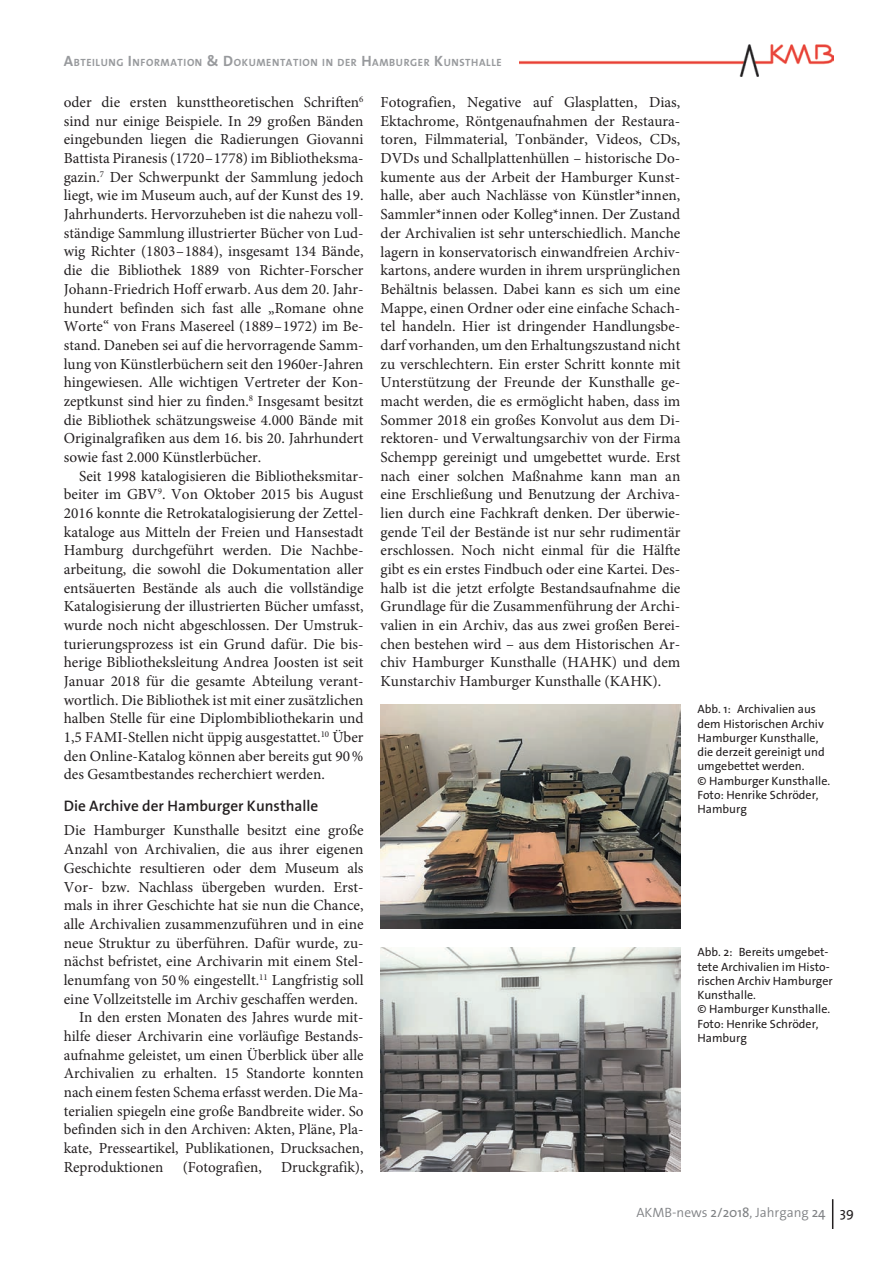
<style>
.page{position:relative;width:893px;height:1263px;background:#fff}
.page>*{position:absolute;margin:0;border:0;box-sizing:border-box;transform-origin:0 0}
.t1{font:15.3px/18.8px "Minion Pro";color:#231f20;text-align:justify}
.t2{font:600 15.3px "The Sans B6";color:#231f20}
.t3{font:300 13.5px "The Sans B4";color:#808285}
.t4{font:12px/14.2px "The Sans B5 Plain";color:#231f20}
.t5{font:700 10.5px "The Sans B7";letter-spacing:.055em;color:#989a9d}
.s1{font-size:15px}
.s2{font-family:"The Mix"}
.s3{font-family:"The Mix";font-weight:400}
.s4{font-family:"The Mix";font-weight:400;color:#231f20}
</style>
<div class="page">
<img style="left:519px;top:44px;width:314px;height:33px">
<hr style="left:832px;top:1199px;width:1px;height:30px;background:#231f20">
<img style="left:381px;top:705px;width:299px;height:224px">
<img style="left:381px;top:947px;width:299px;height:225px">
<p class="t5" style="left:64px;top:57px;width:439px"><span class="s1">A</span>BTEILUNG <span class="s1">I</span> NFORMATION <span class="s1">&amp; D</span>OKUMENTATION IN DER <span class="s1">H</span>AMBURG ER <span class="s1">K</span>UNSTHALLE</p>
<p class="t1" style="left:64px;top:93px;width:301px">oder die ersten kunsttheoretischen Schriften<sup>6 </sup>sind nur einige Beispiele. In 29 großen Bänden eingebunden liegen die Radierungen Giovanni Battista Piranesis (1720–1778) im Bibliotheksma&shy;gazin.<sup>7</sup> Der Schwerpunkt der Sammlung jedoch liegt, wie im Museum auch, auf der Kunst des 19.<br>Jahrhunderts. Hervorzuheben ist die nahezu voll&shy;ständige Sammlung illustrierter Bücher von Lud&shy;wig Richter (1803–1884), insgesamt 134 Bände, die die Bibliothek 1889 von Richter-Forscher Johann-Friedrich Hoff erwarb. Aus dem 20. Jahr&shy;hundert befinden sich fast alle „Romane ohne Worte“ von Frans Masereel (1889–1972) im Be&shy;stand. Daneben sei auf die hervorragende Samm&shy;lung von Künstlerbüchern seit den 1960er-Jahren hingewiesen. Alle wichtigen Vertreter der Kon&shy;zeptkunst sind hier zu finden.<sup>8</sup> Insgesamt besitzt die Bibliothek schätzungsweise 4.000 Bände mit Originalgrafiken aus dem 16. bis 20. Jahrhundert sowie fast 2.000 Künstlerbücher.</p>
<p class="t1" style="left:64px;top:466px;width:301px;text-indent:15px">Seit 1998 katalogisieren die Bibliotheksmitar&shy;beiter im GBV<sup>9</sup>. Von Oktober 2015 bis August 2016 konnte die Retrokatalogisierung der Zettel&shy;kataloge aus Mitteln der Freien und Hansestadt Hamburg durchgeführt werden. Die Nachbe&shy;arbeitung, die sowohl die Dokumentation aller entsäuerten Bestände als auch die vollständige Katalogisierung der illustrierten Bücher umfasst, wurde noch nicht abgeschlossen. Der Umstruk&shy;turierungsprozess ist ein Grund dafür. Die bis&shy;herige Bibliotheksleitung Andrea Joosten ist seit Januar 2018 für die gesamte Abteilung verant&shy;wortlich. Die Bibliothek ist mit einer zusätzlichen halben Stelle für eine Diplombibliothekarin und 1,5 FAMI-Stellen nicht üppig ausgestattet.<sup>10</sup> Über den Online-Katalog können aber bereits gut 90% des Gesamtbestandes recherchiert werden.</p>
<p class="t2" style="left:64px;top:798px;width:256px">Die Archive der Hamburger Kunsthalle</p>
<p class="t1" style="left:64px;top:821px;width:301px">Die Hamburger Kunsthalle besitzt eine große</p>
<p class="t1" style="left:64px;top:840px;width:301px">Anzahl von Archivalien, die aus ihrer eigenen</p>
<p class="t1" style="left:64px;top:859px;width:301px">Geschichte resultieren oder dem Museum als</p>
<p class="t1" style="left:64px;top:877px;width:301px">Vor- bzw. Nachlass übergeben wurden. Erst-</p>
<p class="t1" style="left:64px;top:896px;width:301px">mals in ihrer Geschichte hat sie nun die Chance,</p>
<p class="t1" style="left:64px;top:915px;width:301px">alle Archivalien zusammenzuführen und in eine</p>
<p class="t1" style="left:64px;top:933px;width:301px">neue Struktur zu überführen. Dafür wurde, zu-</p>
<p class="t1" style="left:64px;top:952px;width:301px">nächst befristet, eine Archivarin mit einem Stel-</p>
<p class="t1" style="left:64px;top:971px;width:301px">lenumfang von 50% eingestellt.<sup>11</sup> Langfristig soll</p>
<p class="t1" style="left:64px;top:989px;width:296px">eine Vollzeitstelle im Archiv geschaffen werden.</p>
<p class="t1" style="left:79px;top:1008px;width:286px">In den ersten Monaten des Jahres wurde mit-</p>
<p class="t1" style="left:64px;top:1027px;width:301px">hilfe dieser Archivarin eine vorläufige Bestands-</p>
<p class="t1" style="left:64px;top:1045px;width:301px">aufnahme geleistet, um einen Überblick über alle</p>
<p class="t1" style="left:64px;top:1064px;width:301px">Archivalien zu erhalten. 15 Standorte konnten</p>
<p class="t1" style="left:64px;top:1083px;width:301px">nach einem festen Schema erfasst werden. Die Ma-</p>
<p class="t1" style="left:64px;top:1101px;width:301px">terialien spiegeln eine große Bandbreite wider. So</p>
<p class="t1" style="left:64px;top:1120px;width:301px">befinden sich in den Archiven: Akten, Pläne, Pla-</p>
<p class="t1" style="left:64px;top:1139px;width:301px">kate, Presseartikel, Publikationen, Drucksachen,</p>
<p class="t1" style="left:64px;top:1157px;width:101px">Reproduktionen</p>
<p class="t1" style="left:183px;top:1157px;width:80px">(Fotografien,</p>
<p class="t1" style="left:281px;top:1157px;width:84px">Druckgrafik),</p>
<p class="t1" style="left:381px;top:93px;width:301px">Fotografien, Negative auf Glasplatten, Dias, Ektachrome, Röntgenaufnahmen der Restaura&shy;toren, Filmmaterial, Tonbänder, Videos, CDs, DVDs und Schallplattenhüllen – historische Do&shy;kumente aus der Arbeit der Hamburger Kunst&shy;halle, aber auch Nachlässe von Künstler*innen, Sammler*innen oder Kolleg*innen. Der Zustand der Archivalien ist sehr unterschiedlich. Manche lagern in konservatorisch einwandfreien Archiv&shy;kartons, andere wurden in ihrem ursprünglichen Behältnis belassen. Dabei kann es sich um eine Mappe, einen Ordner oder eine einfache Schach&shy;tel handeln. Hier ist dringender Handlungsbe&shy;darf vorhanden, um den Erhaltungszustand nicht zu verschlechtern. Ein erster Schritt konnte mit Unterstützung der Freunde der Kunsthalle ge&shy;macht werden, die es ermöglicht haben, dass im Sommer 2018 ein großes Konvolut aus dem Di&shy;rektoren- und Verwaltungsarchiv von der Firma Schempp gereinigt und umgebettet wurde. Erst nach einer solchen Maßnahme kann man an eine Erschließung und Benutzung der Archiva&shy;lien durch eine Fachkraft denken. Der überwie&shy;gende Teil der Bestände ist nur sehr rudimentär erschlossen. Noch nicht einmal für die Hälfte gibt es ein erstes Findbuch oder eine Kartei. Des&shy;halb ist die jetzt erfolgte Bestandsaufnahme die Grundlage für die Zusammenführung der Archi&shy;valien in ein Archiv, das aus zwei großen Berei&shy;chen bestehen wird – aus dem Historischen Ar&shy;chiv Hamburger Kunsthalle (HAHK) und dem Kunstarchiv Hamburger Kunsthalle (KAHK).</p>
<p class="t4" style="left:697px;top:703px;width:134px">Abb. <span class="s2">1</span>: Archivalien aus dem Historischen Archiv<br>Hamburger Kunsthalle, die derzeit gereinigt und umgebettet werden.<br>© Hamburger Kunsthalle.<br>Foto: Henrike Schröder,<br>Hamburg</p>
<p class="t4" style="left:697px;top:945px;width:137px">Abb. <span class="s2">2</span>: Bereits umgebet&shy;tete Archivalien im Histo&shy;rischen Archiv Hamburger<br>Kunsthalle.<br>© Hamburger Kunsthalle.<br>Foto: Henrike Schröder,<br>Hamburg</p>
<p class="t3" style="left:636px;top:1205px;width:219px">AKMB-news <span class="s3">2/2018</span>, Jahrgang <span class="s3">24</span> <span class="s4">39</span></p>
</div>
